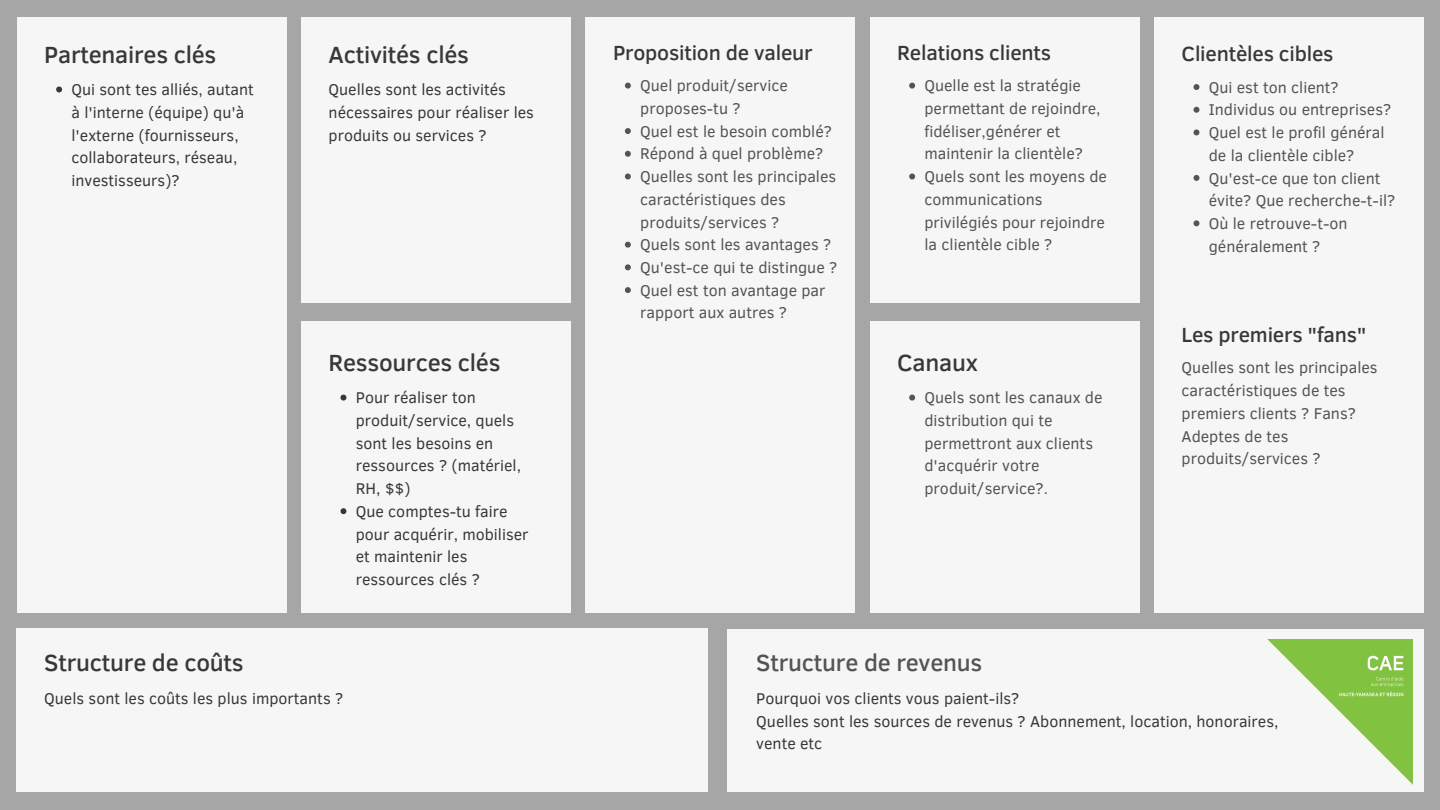
<style>
.page{position:relative;width:1440px;height:810px;background:#a6a6a6}
.page>*{position:absolute;margin:0;border:0;box-sizing:border-box;transform-origin:0 0}
.t1{font:500 24px "Clear Sans";letter-spacing:-.01em;color:#363839}
.t2{font:500 24px "Clear Sans";letter-spacing:-.01em;color:#545454}
.t3{font:500 21px "Clear Sans";letter-spacing:-.01em;color:#363839}
.t4{font:16px/22.7px "Clear Sans";color:#545454}
.t5{font:16px/22.7px "Clear Sans";color:#363839}
</style>
<div class="page">
<div style="left:301px;top:321px;width:270px;height:291px;background:#f6f6f6"></div>
<div style="left:17px;top:17px;width:269px;height:595px;background:#f6f6f6"></div>
<div style="left:301px;top:17px;width:270px;height:286px;background:#f6f6f6"></div>
<div style="left:585px;top:17px;width:270px;height:595px;background:#f6f6f6"></div>
<div style="left:870px;top:17px;width:269px;height:286px;background:#f6f6f6"></div>
<div style="left:870px;top:321px;width:269px;height:291px;background:#f6f6f6"></div>
<div style="left:1154px;top:17px;width:270px;height:595px;background:#f6f6f6"></div>
<div style="left:17px;top:628px;width:691px;height:164px;background:#f6f6f6"></div>
<div style="left:727px;top:630px;width:697px;height:162px;background:#f6f6f6"></div>
<svg style="left:56px;top:87px;width:6px;height:5px"></svg>
<svg style="left:625px;top:83px;width:6px;height:6px"></svg>
<svg style="left:625px;top:128px;width:6px;height:6px"></svg>
<svg style="left:625px;top:151px;width:6px;height:6px"></svg>
<svg style="left:625px;top:174px;width:6px;height:5px"></svg>
<svg style="left:625px;top:242px;width:6px;height:6px"></svg>
<svg style="left:625px;top:264px;width:6px;height:6px"></svg>
<svg style="left:625px;top:287px;width:6px;height:6px"></svg>
<svg style="left:909px;top:83px;width:6px;height:6px"></svg>
<svg style="left:909px;top:174px;width:6px;height:5px"></svg>
<svg style="left:1194px;top:84px;width:5px;height:6px"></svg>
<svg style="left:1194px;top:107px;width:5px;height:6px"></svg>
<svg style="left:1194px;top:129px;width:5px;height:6px"></svg>
<svg style="left:1194px;top:175px;width:5px;height:6px"></svg>
<svg style="left:1194px;top:220px;width:5px;height:6px"></svg>
<svg style="left:340px;top:395px;width:6px;height:6px"></svg>
<svg style="left:340px;top:508px;width:6px;height:6px"></svg>
<svg style="left:909px;top:395px;width:6px;height:6px"></svg>
<img style="left:1268px;top:640px;width:145px;height:144px">
<h1 class="t1" style="left:44px;top:37px;width:174px">Partenaires clés</h1>
<p class="t5" style="left:71px;top:77px;width:184px">Qui sont tes alliés, autant à l'interne (équipe) qu'à l'externe (fournisseurs, collaborateurs, réseau, investisseurs)?</p>
<h1 class="t1" style="left:329px;top:37px;width:142px">Activités clés</h1>
<p class="t5" style="left:329px;top:77px;width:207px">Quelles sont les activités nécessaires pour réaliser les produits ou services ?</p>
<h1 class="t1" style="left:329px;top:345px;width:173px">Ressources clés</h1>
<p class="t5" style="left:356px;top:385px;width:174px">Pour réaliser ton produit/service, quels sont les besoins en ressources ? (matériel,<br>RH, $$)<br>Que comptes-tu faire pour acquérir, mobiliser et maintenir les ressources clés ?</p>
<h1 class="t1" style="left:44px;top:645px;width:201px">Structure de coûts</h1>
<p class="t5" style="left:44px;top:686px;width:300px">Quels sont les coûts les plus importants ?</p>
<h2 class="t3" style="left:613px;top:37px;width:201px">Proposition de valeur</h2>
<p class="t4" style="left:640px;top:74px;width:199px">Quel produit/service proposes-tu ?<br>Quel est le besoin comblé?<br>Répond à quel problème?<br>Quelles sont les principales caractéristiques des produits/services ?<br>Quels sont les avantages ?<br>Qu'est-ce qui te distingue ?<br>Quel est ton avantage par rapport aux autres ?</p>
<h2 class="t3" style="left:897px;top:37px;width:155px">Relations clients</h2>
<p class="t4" style="left:924px;top:74px;width:184px">Quelle est la stratégie permettant de rejoindre, fidéliser,générer et maintenir la clientèle?<br>Quels sont les moyens de communications privilégiés pour rejoindre la clientèle cible ?</p>
<h1 class="t1" style="left:897px;top:345px;width:82px">Canaux</h1>
<p class="t4" style="left:924px;top:385px;width:180px">Quels sont les canaux de distribution qui te permettront aux clients d'acquérir votre produit/service?.</p>
<h2 class="t3" style="left:1182px;top:38px;width:153px">Clientèles cibles</h2>
<p class="t4" style="left:1209px;top:75px;width:188px">Qui est ton client?<br>Individus ou entreprises?<br>Quel est le profil général de la clientèle cible?<br>Qu'est-ce que ton client évite? Que recherche-t-il?<br>Où le retrouve-t-on généralement ?</p>
<h2 class="t3" style="left:1182px;top:319px;width:186px">Les premiers "fans"</h2>
<p class="t4" style="left:1182px;top:356px;width:198px">Quelles sont les principales caractéristiques de tes premiers clients ? Fans?<br>Adeptes de tes produits/services ?</p>
<h1 class="t2" style="left:756px;top:645px;width:228px">Structure de revenus</h1>
<p class="t5" style="left:756px;top:686px;width:524px">Pourquoi vos clients vous paient-ils?<br>Quelles sont les sources de revenus ? Abonnement, location, honoraires, vente etc</p>
</div>
